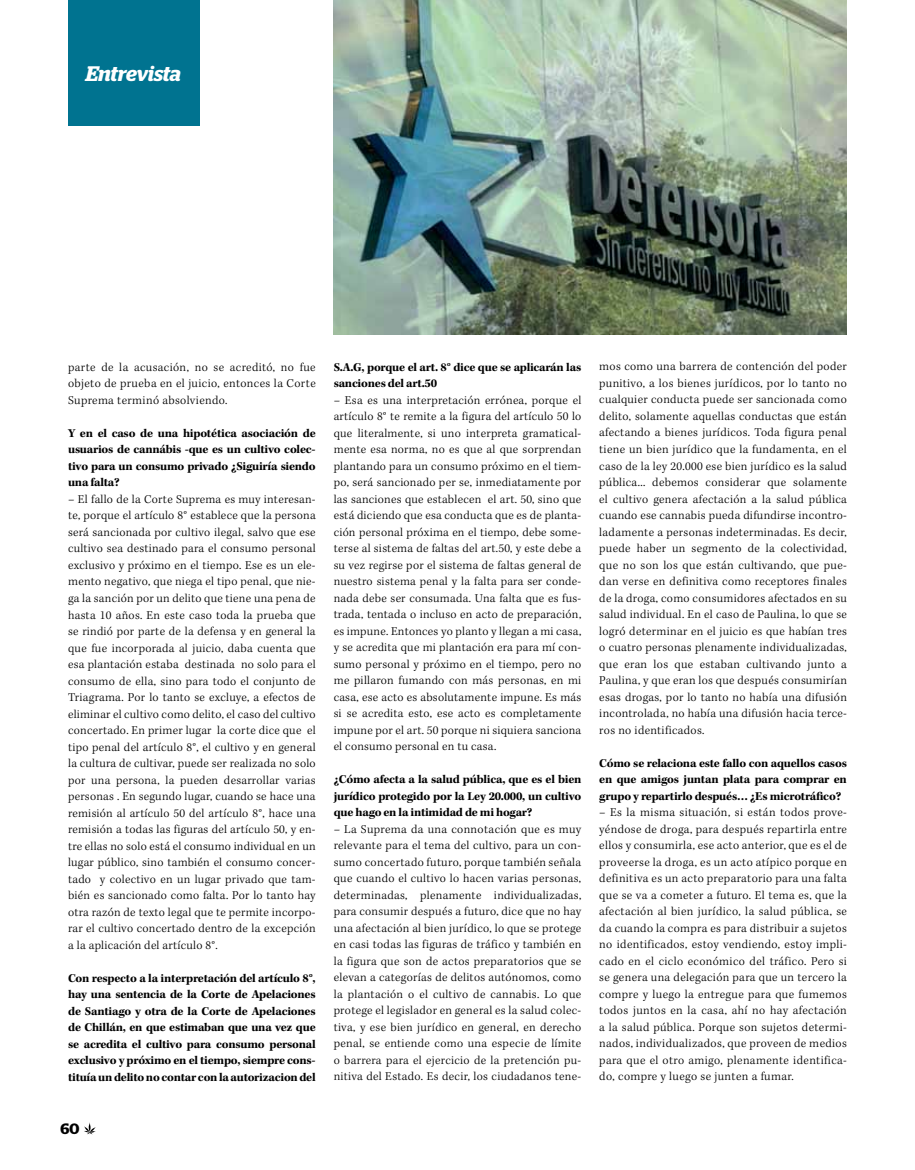
<style>
.page{position:relative;width:915px;height:1170px;background:#fff}
.page>*{position:absolute;margin:0;border:0;box-sizing:border-box;transform-origin:0 0}
.t1{font:italic 600 21px "Stag";letter-spacing:-.005em;color:#fff}
.t2{font:600 15px "Stag";color:#000}
.t3{font:300 12.3px/16.5px "Kepler Std";letter-spacing:.025em;color:#000;text-align:justify}
.t4{font:700 12.3px/16.5px "Kepler Std";letter-spacing:-.02em;color:#000;text-align:justify}
</style>
<div class="page">
<svg style="left:84px;top:1122px;width:12px;height:12px"></svg>
<div style="left:68px;top:0;width:131px;height:125px;background:#007390"></div>
<img style="left:333px;top:0;width:513px;height:334px">
<h1 class="t1" style="left:86px;top:61px;width:97px">Entrevista</h1>
<p class="t3" style="left:68px;top:359px;width:249px">parte de la acusación, no se acreditó, no fue objeto de prueba en el juicio, entonces la Corte Suprema terminó absolviendo.</p>
<p class="t4" style="left:68px;top:425px;width:249px">Y en el caso de una hipotética asociación de usuarios de cannábis -que es un cultivo colec&shy;tivo para un consumo privado ¿Siguiría siendo una falta?</p>
<p class="t3" style="left:68px;top:491px;width:249px">– El fallo de la Corte Suprema es muy interesan&shy;te, porque el artículo 8° establece que la persona será sancionada por cultivo ilegal, salvo que ese cultivo sea destinado para el consumo personal exclusivo y próximo en el tiempo. Ese es un ele&shy;mento negativo, que niega el tipo penal, que nie&shy;ga la sanción por un delito que tiene una pena de hasta 10 años. En este caso toda la prueba que se rindió por parte de la defensa y en general la que fue incorporada al juicio, daba cuenta que esa plantación estaba destinada no solo para el consumo de ella, sino para todo el conjunto de Triagrama. Por lo tanto se excluye, a efectos de eliminar el cultivo como delito, el caso del cultivo concertado. En primer lugar la corte dice que el tipo penal del artículo 8°, el cultivo y en general la cultura de cultivar, puede ser realizada no solo por una persona, la pueden desarrollar varias personas . En segundo lugar, cuando se hace una remisión al artículo 50 del artículo 8°, hace una remisión a todas las figuras del artículo 50, y en&shy;tre ellas no solo está el consumo individual en un lugar público, sino también el consumo concer&shy;tado y colectivo en un lugar privado que tam&shy;bién es sancionado como falta. Por lo tanto hay otra razón de texto legal que te permite incorpo&shy;rar el cultivo concertado dentro de la excepción a la aplicación del artículo 8°.</p>
<p class="t4" style="left:68px;top:969px;width:249px">Con respecto a la interpretación del artículo 8°, hay una sentencia de la Corte de Apelaciones de Santiago y otra de la Corte de Apelaciones de Chillán, en que estimaban que una vez que se acredita el cultivo para consumo personal exclusivo y próximo en el tiempo, siempre cons&shy;tituía un delito no contar con la autorizacion del</p>
<p class="t2" style="left:60px;top:1119px;width:20px">60</p>
<p class="t4" style="left:333px;top:359px;width:249px">S.A.G, porque el art. 8° dice que se aplicarán las sanciones del art.50</p>
<p class="t3" style="left:333px;top:392px;width:249px">– Esa es una interpretación errónea, porque el artículo 8° te remite a la figura del artículo 50 lo que literalmente, si uno interpreta gramatical&shy;mente esa norma, no es que al que sorprendan plantando para un consumo próximo en el tiem&shy;po, será sancionado per se, inmediatamente por las sanciones que establecen el art. 50, sino que está diciendo que esa conducta que es de planta&shy;ción personal próxima en el tiempo, debe some&shy;terse al sistema de faltas del art.50, y este debe a su vez regirse por el sistema de faltas general de nuestro sistema penal y la falta para ser conde&shy;nada debe ser consumada. Una falta que es fus&shy;trada, tentada o incluso en acto de preparación, es impune. Entonces yo planto y llegan a mi casa, y se acredita que mi plantación era para mí con&shy;sumo personal y próximo en el tiempo, pero no me pillaron fumando con más personas, en mi casa, ese acto es absolutamente impune. Es más si se acredita esto, ese acto es completamente impune por el art. 50 porque ni siquiera sanciona el consumo personal en tu casa.</p>
<p class="t4" style="left:333px;top:771px;width:249px">¿Cómo afecta a la salud pública, que es el bien jurídico protegido por la Ley 20.000, un cultivo que hago en la intimidad de mi hogar?</p>
<p class="t3" style="left:333px;top:821px;width:249px">– La Suprema da una connotación que es muy relevante para el tema del cultivo, para un con&shy;sumo concertado futuro, porque también señala que cuando el cultivo lo hacen varias personas, determinadas, plenamente individualizadas, para consumir después a futuro, dice que no hay una afectación al bien jurídico, lo que se protege en casi todas las figuras de tráfico y también en la figura que son de actos preparatorios que se elevan a categorías de delitos autónomos, como la plantación o el cultivo de cannabis. Lo que protege el legislador en general es la salud colec&shy;tiva, y ese bien jurídico en general, en derecho penal, se entiende como una especie de límite o barrera para el ejercicio de la pretención pu&shy;nitiva del Estado. Es decir, los ciudadanos tene-</p>
<p class="t3" style="left:599px;top:359px;width:249px">mos como una barrera de contención del poder punitivo, a los bienes jurídicos, por lo tanto no cualquier conducta puede ser sancionada como delito, solamente aquellas conductas que están afectando a bienes jurídicos. Toda figura penal tiene un bien jurídico que la fundamenta, en el caso de la ley 20.000 ese bien jurídico es la salud pública... debemos considerar que solamente el cultivo genera afectación a la salud pública cuando ese cannabis pueda difundirse incontro&shy;ladamente a personas indeterminadas. Es decir, puede haber un segmento de la colectividad, que no son los que están cultivando, que pue&shy;dan verse en definitiva como receptores finales de la droga, como consumidores afectados en su salud individual. En el caso de Paulina, lo que se logró determinar en el juicio es que habían tres o cuatro personas plenamente individualizadas, que eran los que estaban cultivando junto a Paulina, y que eran los que después consumirían esas drogas, por lo tanto no había una difusión incontrolada, no había una difusión hacia terce&shy;ros no identificados.</p>
<p class="t4" style="left:599px;top:754px;width:249px">Cómo se relaciona este fallo con aquellos casos en que amigos juntan plata para comprar en grupo y repartirlo después… ¿Es microtráfico?</p>
<p class="t3" style="left:599px;top:804px;width:249px">– Es la misma situación, si están todos prove&shy;yéndose de droga, para después repartirla entre ellos y consumirla, ese acto anterior, que es el de proveerse la droga, es un acto atípico porque en definitiva es un acto preparatorio para una falta que se va a cometer a futuro. El tema es, que la afectación al bien jurídico, la salud pública, se da cuando la compra es para distribuir a sujetos no identificados, estoy vendiendo, estoy impli&shy;cado en el ciclo económico del tráfico. Pero si se genera una delegación para que un tercero la compre y luego la entregue para que fumemos todos juntos en la casa, ahí no hay afectación a la salud pública. Porque son sujetos determi&shy;nados, individualizados, que proveen de medios para que el otro amigo, plenamente identifica&shy;do, compre y luego se junten a fumar.</p>
</div>
